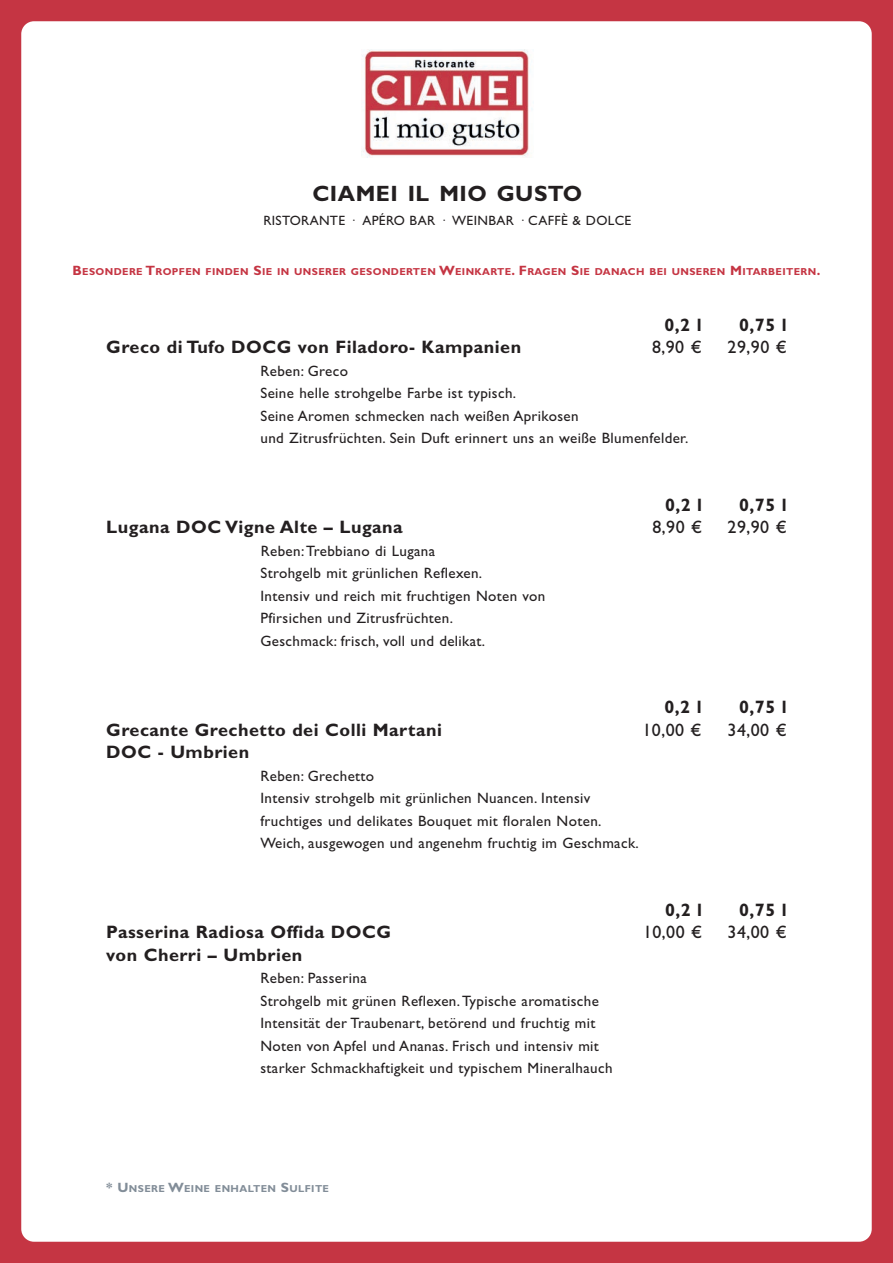
<style>
.page{position:relative;width:893px;height:1263px;background:#c53543}
.page>*{position:absolute;margin:0;border:0;box-sizing:border-box;transform-origin:0 0}
.t1{font:700 22.2px "Gill Sans";letter-spacing:.02em;color:#231f20}
.t2{font:700 18px "Gill Sans";letter-spacing:.03em;color:#231f20}
.t3{font:18px "Gill Sans";letter-spacing:.025em;color:#231f20}
.t4{font:15px/22.5px "Gill Sans";letter-spacing:.025em;color:#231f20}
.t5{font:13.5px "Gill Sans";letter-spacing:.025em;color:#231f20}
.t6{font:700 10.2px "Gill Sans";letter-spacing:.035em;color:#c53543}
.t7{font:700 10.2px "Gill Sans";letter-spacing:.035em;color:#828d98}
.s1{font-size:13.5px}
</style>
<div class="page">
<div style="left:21px;top:21px;width:851px;height:1221px;background:#fff;border-radius:13px"></div>
<img style="left:361px;top:50px;width:172px;height:108px">
<h1 class="t1" style="left:312px;top:186px;width:271px">CIAMEI IL MIO GUSTO</h1>
<p class="t5" style="left:263px;top:216px;width:369px">RISTORANTE · APÉRO BAR · WEINBAR · CAFFÈ &amp; DOLCE</p>
<p class="t6" style="left:73px;top:268px;width:749px"><span class="s1">B</span>ESONDERE <span class="s1">T</span>ROPFEN FINDEN <span class="s1">S</span>IE IN UNSERER GESONDERTEN <span class="s1">W</span>EINKARTE<span class="s1">. F</span>RAGEN <span class="s1">S</span>IE DANACH BEI UNSEREN <span class="s1">M</span>ITARBEITERN<span class="s1">.</span></p>
<p class="t2" style="left:664px;top:318px;width:39px">0,2 l</p>
<p class="t2" style="left:739px;top:318px;width:49px">0,75 l</p>
<p class="t2" style="left:106px;top:341px;width:416px">Greco di Tufo DOCG von Filadoro- Kampanien</p>
<p class="t3" style="left:652px;top:341px;width:51px">8,90 €</p>
<p class="t3" style="left:728px;top:341px;width:61px">29,90 €</p>
<p class="t4" style="left:260px;top:361px;width:429px">Reben: Greco<br>Seine helle strohgelbe Farbe ist typisch.<br>Seine Aromen schmecken nach weißen Aprikosen<br>und Zitrusfrüchten. Sein Duft erinnert uns an weiße Blumenfelder.</p>
<p class="t2" style="left:665px;top:498px;width:39px">0,2 l</p>
<p class="t2" style="left:739px;top:498px;width:49px">0,75 l</p>
<p class="t2" style="left:106px;top:521px;width:298px">Lugana DOC Vigne Alte – Lugana</p>
<p class="t3" style="left:652px;top:521px;width:51px">8,90 €</p>
<p class="t3" style="left:727px;top:521px;width:61px">29,90 €</p>
<p class="t4" style="left:260px;top:541px;width:286px">Reben: Trebbiano di Lugana<br>Strohgelb mit grünlichen Reflexen.<br>Intensiv und reich mit fruchtigen Noten von Pfirsichen und Zitrusfrüchten.<br>Geschmack: frisch, voll und delikat.</p>
<p class="t2" style="left:664px;top:701px;width:39px">0,2 l</p>
<p class="t2" style="left:739px;top:701px;width:49px">0,75 l</p>
<p class="t2" style="left:106px;top:723px;width:337px">Grecante Grechetto dei Colli Martani</p>
<p class="t3" style="left:642px;top:723px;width:61px">10,00 €</p>
<p class="t3" style="left:727px;top:723px;width:61px">34,00 €</p>
<p class="t2" style="left:106px;top:746px;width:144px">DOC - Umbrien</p>
<p class="t4" style="left:260px;top:766px;width:380px">Reben: Grechetto<br>Intensiv strohgelb mit grünlichen Nuancen. Intensiv fruchtiges und delikates Bouquet mit floralen Noten.<br>Weich, ausgewogen und angenehm fruchtig im Geschmack.</p>
<p class="t2" style="left:665px;top:903px;width:39px">0,2 l</p>
<p class="t2" style="left:739px;top:903px;width:49px">0,75 l</p>
<p class="t2" style="left:106px;top:926px;width:286px">Passerina Radiosa Offida DOCG</p>
<p class="t3" style="left:643px;top:926px;width:61px">10,00 €</p>
<p class="t3" style="left:727px;top:926px;width:61px">34,00 €</p>
<p class="t2" style="left:106px;top:948px;width:198px">von Cherri – Umbrien</p>
<p class="t4" style="left:260px;top:968px;width:354px">Reben: Passerina<br>Strohgelb mit grünen Reflexen. Typische aromatische Intensität der Traubenart, betörend und fruchtig mit Noten von Apfel und Ananas. Frisch und intensiv mit starker Schmackhaftigkeit und typischem Mineralhauch</p>
<p class="t7" style="left:106px;top:1184px;width:224px"><span class="s1">* U</span>NSERE <span class="s1">W</span>EINE ENHALTEN <span class="s1">S</span>ULFITE</p>
</div>
